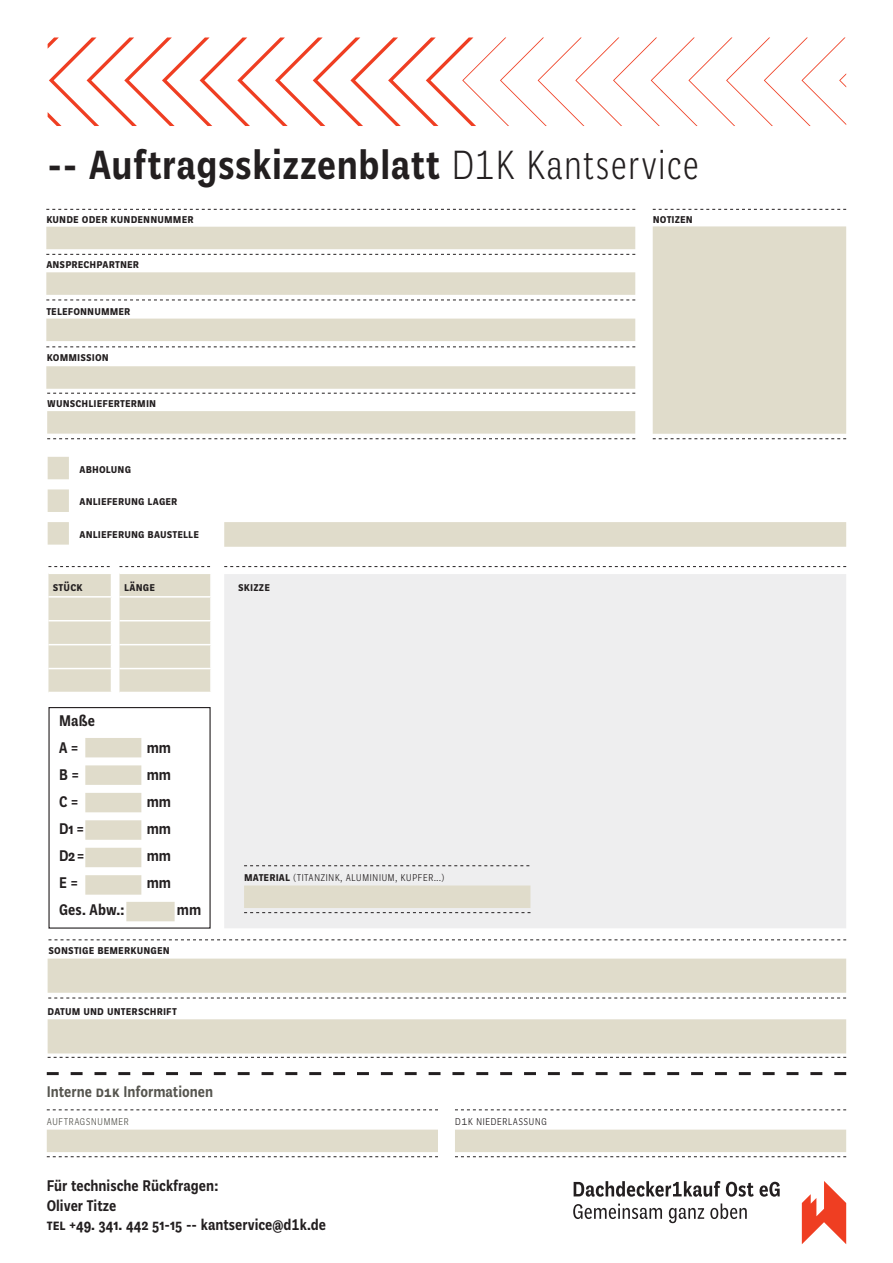
<style>
.page{position:relative;width:893px;height:1263px;background:#fff}
.page>*{position:absolute;margin:0;border:0;box-sizing:border-box;transform-origin:0 0}
.t1{font:500 43.5px "Plan Grotesque Cond Std";letter-spacing:.01em;color:#231f20}
.t2{font:500 16.5px/19.8px "Plan Grotesque Cond Std";color:#231f20}
.t3{font:500 16.5px "Plan Grotesque Cond Std";color:#56554f}
.t4{font:500 13.5px "Plan Grotesque Cond Std";letter-spacing:.01em;color:#231f20}
.t5{font:300 13.5px "Plan Grotesque Cond Std";letter-spacing:.01em;color:#231f20}
.t6{font:300 13.5px "Plan Grotesque Cond Std";letter-spacing:.01em;color:#56554f}
.s1{font-weight:300}
.s2{font-weight:500}
</style>
<div class="page">
<svg style="left:48px;top:1019px;width:798px;height:39px"></svg>
<svg style="left:574px;top:1181px;width:206px;height:16px"></svg>
<svg style="left:802px;top:1181px;width:44px;height:63px"></svg>
<svg style="left:573px;top:1203px;width:89px;height:16px"></svg>
<svg style="left:669px;top:1208px;width:35px;height:15px"></svg>
<svg style="left:710px;top:1203px;width:37px;height:16px"></svg>
<svg style="left:47px;top:1072px;width:799px;height:3px"></svg>
<svg style="left:47px;top:1109px;width:391px;height:1px"></svg>
<svg style="left:47px;top:1129px;width:391px;height:28px"></svg>
<svg style="left:455px;top:1109px;width:391px;height:1px"></svg>
<svg style="left:455px;top:1129px;width:391px;height:28px"></svg>
<div style="left:224px;top:574px;width:622px;height:354px;background:#eeeeef"></div>
<svg style="left:48px;top:574px;width:63px;height:118px"></svg>
<div style="left:119px;top:574px;width:91px;height:118px;background:#e0dccb"></div>
<hr style="left:119px;top:596px;width:93px;height:2px;background:#fff">
<hr style="left:119px;top:620px;width:93px;height:1px;background:#fff">
<hr style="left:119px;top:644px;width:93px;height:1px;background:#fff">
<hr style="left:119px;top:668px;width:93px;height:1px;background:#fff">
<svg style="left:47px;top:38px;width:372px;height:88px"></svg>
<svg style="left:419px;top:38px;width:428px;height:88px"></svg>
<svg style="left:48px;top:489px;width:21px;height:23px"></svg>
<svg style="left:47px;top:411px;width:588px;height:28px"></svg>
<svg style="left:46px;top:319px;width:589px;height:28px"></svg>
<svg style="left:46px;top:272px;width:589px;height:29px"></svg>
<svg style="left:46px;top:209px;width:589px;height:1px"></svg>
<svg style="left:46px;top:227px;width:589px;height:28px"></svg>
<svg style="left:46px;top:366px;width:589px;height:28px"></svg>
<svg style="left:48px;top:522px;width:21px;height:23px"></svg>
<svg style="left:48px;top:457px;width:21px;height:22px"></svg>
<div style="left:224px;top:522px;width:622px;height:25px;background:#e0dccb"></div>
<svg style="left:85px;top:738px;width:56px;height:19px"></svg>
<svg style="left:85px;top:765px;width:56px;height:20px"></svg>
<svg style="left:85px;top:793px;width:56px;height:19px"></svg>
<svg style="left:85px;top:820px;width:56px;height:20px"></svg>
<svg style="left:85px;top:848px;width:56px;height:19px"></svg>
<svg style="left:85px;top:875px;width:56px;height:20px"></svg>
<svg style="left:126px;top:902px;width:49px;height:19px"></svg>
<svg style="left:48px;top:566px;width:62px;height:1px"></svg>
<svg style="left:224px;top:566px;width:622px;height:1px"></svg>
<svg style="left:48px;top:939px;width:798px;height:1px"></svg>
<svg style="left:48px;top:958px;width:798px;height:41px"></svg>
<svg style="left:244px;top:865px;width:285px;height:1px"></svg>
<svg style="left:244px;top:885px;width:286px;height:28px"></svg>
<div style="left:653px;top:226px;width:193px;height:213px;background:#e0dccb"></div>
<svg style="left:653px;top:209px;width:193px;height:1px"></svg>
<svg style="left:119px;top:566px;width:91px;height:1px"></svg>
<h1 class="t1" style="left:48px;top:139px;width:653px">-- Auftragsskizzenblatt <span class="s1">D1K Kantservice</span></h1>
<p class="t4" style="left:46px;top:210px;width:149px">kunde oder Kundennummer</p>
<p class="t4" style="left:46px;top:256px;width:94px">Ansprechpartner</p>
<p class="t4" style="left:46px;top:302px;width:86px">telefonnummer</p>
<p class="t4" style="left:47px;top:349px;width:64px">kommission</p>
<p class="t4" style="left:47px;top:395px;width:110px">Wunschliefertermin</p>
<p class="t4" style="left:80px;top:460px;width:53px">Abholung</p>
<p class="t4" style="left:80px;top:493px;width:99px">Anlieferung Lager</p>
<p class="t4" style="left:80px;top:525px;width:121px">Anlieferung baustelle</p>
<p class="t4" style="left:53px;top:578px;width:31px">stück</p>
<p class="t4" style="left:124px;top:578px;width:32px">länge</p>
<p class="t4" style="left:238px;top:578px;width:33px">Skizze</p>
<p class="t2" style="left:59px;top:707px;width:37px;line-height:27px">Maße<br>A =</p>
<p class="t2" style="left:147px;top:737px;width:26px">mm</p>
<p class="t2" style="left:59px;top:764px;width:21px">B =</p>
<p class="t2" style="left:147px;top:764px;width:26px">mm</p>
<p class="t2" style="left:59px;top:791px;width:21px">C =</p>
<p class="t2" style="left:147px;top:791px;width:26px">mm</p>
<p class="t2" style="left:59px;top:818px;width:26px">D1 =</p>
<p class="t2" style="left:147px;top:818px;width:26px">mm</p>
<p class="t2" style="left:59px;top:845px;width:27px">D2 =</p>
<p class="t2" style="left:147px;top:845px;width:26px">mm</p>
<p class="t2" style="left:59px;top:872px;width:20px">E =</p>
<p class="t2" style="left:147px;top:872px;width:26px">mm</p>
<p class="t2" style="left:59px;top:899px;width:67px">Ges. Abw.:</p>
<p class="t2" style="left:177px;top:899px;width:26px">mm</p>
<p class="t4" style="left:48px;top:941px;width:123px">sonstige Bemerkungen</p>
<p class="t4" style="left:48px;top:1002px;width:131px">Datum und unterschrift</p>
<p class="t5" style="left:244px;top:869px;width:202px"><span class="s2">material</span> (Titanzink, Aluminium, Kupfer...)</p>
<p class="t3" style="left:47px;top:1082px;width:168px">Interne D1K Informationen</p>
<p class="t6" style="left:47px;top:1113px;width:84px">auftragsnummer</p>
<p class="t5" style="left:455px;top:1113px;width:94px">D1K Niederlassung</p>
<p class="t2" style="left:47px;top:1175px;width:281px">Für technische Rückfragen:<br>Oliver Titze<br>tel +49. 341. 442 51-15 -- kantservice@d1k.de</p>
<p class="t4" style="left:653px;top:210px;width:42px">notizen</p>
</div>
